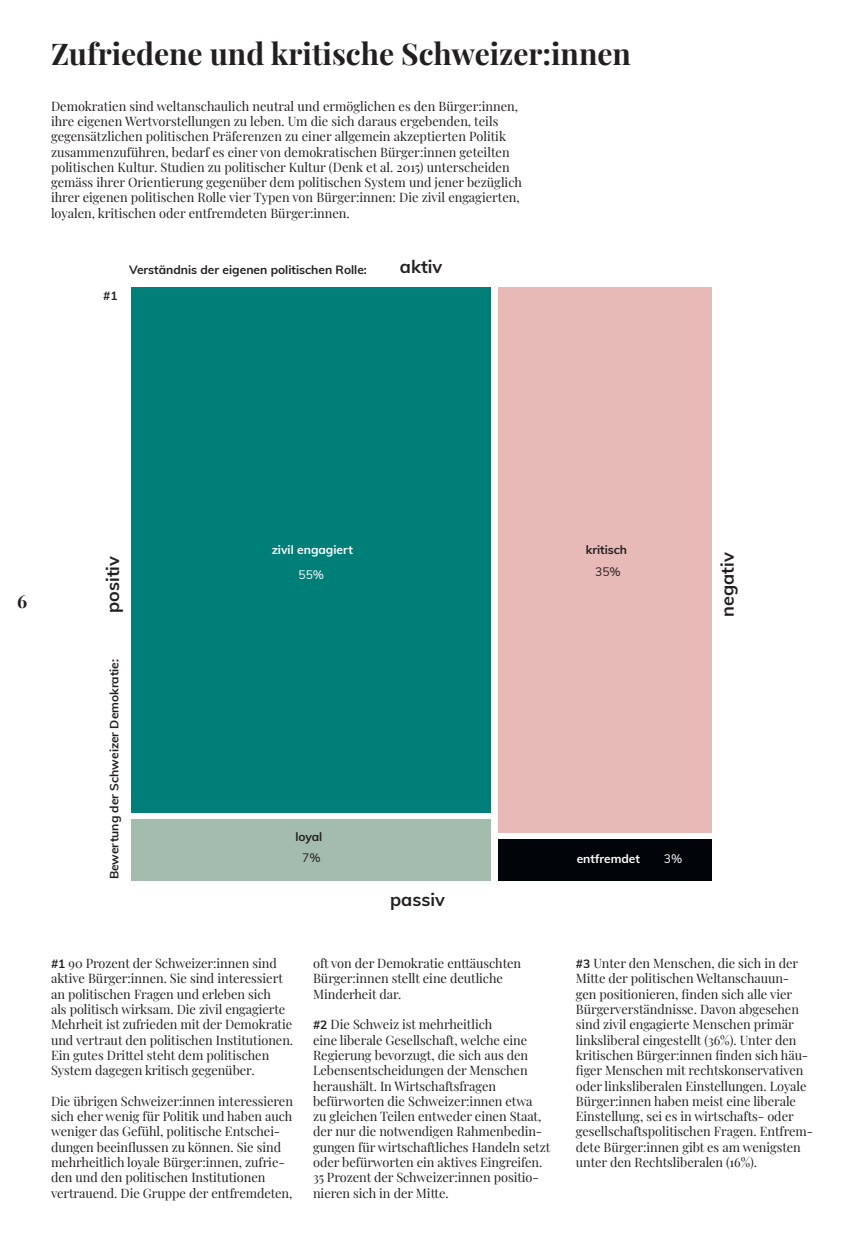
<style>
.page{position:relative;width:851px;height:1234px;background:#fff}
.page>*{position:absolute;margin:0;border:0;box-sizing:border-box;transform-origin:0 0}
.t1{font:700 30px "Playfair Display";color:#231f20}
.t2{font:700 18px "Muli";color:#231f20}
.t3{font:700 18px "Playfair Display";color:#231f20}
.t4{font:12.75px/15.3px "Playfair Display";letter-spacing:-.005em;color:#231f20}
.t5{font:700 12px "Muli";color:#231f20}
.t6{font:700 12px "Muli";color:#fff}
.t7{font:12px "Muli";color:#fff}
.t8{font:12px "Muli";color:#231f20}
.s1{font-family:"Muli";font-weight:700;font-size:12px}
</style>
<div class="page">
<div style="left:131px;top:287px;width:359px;height:525px;background:#007f79"></div>
<div style="left:131px;top:818px;width:359px;height:62px;background:#a4bcad"></div>
<div style="left:497px;top:839px;width:214px;height:41px;background:#010408"></div>
<div style="left:497px;top:287px;width:214px;height:546px;background:#e7b9b7"></div>
<h1 class="t1" style="left:51px;top:30px;width:581px">Zufriedene und kritische Schweizer:innen</h1>
<p class="t4" style="left:51px;top:97px;width:472px">Demokratien sind weltanschaulich neutral und ermöglichen es den Bürger:innen, ihre eigenen Wertvorstellungen zu leben. Um die sich daraus ergebenden, teils gegensätzlichen politischen Präferenzen zu einer allgemein akzeptierten Politik zusammenzuführen, bedarf es einer von demokratischen Bürger:innen geteilten politischen Kultur. Studien zu politischer Kultur (Denk et al. 2015) unterscheiden gemäss ihrer Orientierung gegenüber dem politischen System und jener bezüglich ihrer eigenen politischen Rolle vier Typen von Bürger:innen: Die zivil engagierten, loyalen, kritischen oder entfremdeten Bürger:innen.</p>
<p class="t5" style="left:103px;top:286px;width:16px">#1</p>
<p class="t5" style="left:129px;top:260px;width:239px">Verständnis der eigenen politischen Rolle:</p>
<h2 class="t2" style="left:400px;top:254px;width:44px">aktiv</h2>
<h2 class="t3" style="left:17px;top:586px;width:12px">6</h2>
<p class="t6" style="left:271px;top:540px;width:83px">zivil engagiert</p>
<p class="t5" style="left:585px;top:540px;width:43px">kritisch</p>
<h2 class="t2" style="left:99px;top:613px;width:58px;rotate:-90deg">positiv</h2>
<h2 class="t2" style="left:714px;top:616px;width:66px;rotate:-90deg">negativ</h2>
<p class="t7" style="left:298px;top:566px;width:27px">55%</p>
<p class="t8" style="left:595px;top:562px;width:27px">35%</p>
<p class="t5" style="left:105px;top:879px;width:222px;rotate:-90deg">Bewertung der Schweizer Demokratie:</p>
<p class="t5" style="left:295px;top:827px;width:29px">loyal</p>
<p class="t8" style="left:302px;top:848px;width:20px">7%</p>
<p class="t7" style="left:663px;top:849px;width:20px">3%</p>
<p class="t6" style="left:576px;top:849px;width:65px">entfremdet</p>
<h2 class="t2" style="left:390px;top:886px;width:56px">passiv</h2>
<p class="t4" style="left:51px;top:954px;width:243px"><span class="s1">#1</span> 90 Prozent der Schweizer:innen sind aktive Bürger:innen. Sie sind interessiert an politischen Fragen und erleben sich<br>als politisch wirksam. Die zivil engagierte Mehrheit ist zufrieden mit der Demokratie und vertraut den politischen Institutionen.<br>Ein gutes Drittel steht dem politischen System dagegen kritisch gegenüber.</p>
<p class="t4" style="left:51px;top:1092px;width:243px">Die übrigen Schweizer:innen interessieren sich eher wenig für Politik und haben auch weniger das Gefühl, politische Entschei&shy;dungen beeinflussen zu können. Sie sind mehrheitlich loyale Bürger:innen, zufrie&shy;den und den politischen Institutionen vertrauend. Die Gruppe der entfremdeten,</p>
<p class="t4" style="left:313px;top:954px;width:210px">oft von der Demokratie enttäuschten<br>Bürger:innen stellt eine deutliche<br>Minderheit dar.</p>
<p class="t4" style="left:313px;top:1015px;width:239px"><span class="s1">#2</span> Die Schweiz ist mehrheitlich<br>eine liberale Gesellschaft, welche eine Regierung bevorzugt, die sich aus den Lebensentscheidungen der Menschen heraushält. In Wirtschaftsfragen befürworten die Schweizer:innen etwa<br>zu gleichen Teilen entweder einen Staat, der nur die notwendigen Rahmenbedin&shy;gungen für wirtschaftliches Handeln setzt oder befürworten ein aktives Eingreifen.<br>35 Prozent der Schweizer:innen positio&shy;nieren sich in der Mitte.</p>
<p class="t4" style="left:575px;top:954px;width:239px"><span class="s1">#3</span> Unter den Menschen, die sich in der Mitte der politischen Weltanschauun&shy;gen positionieren, finden sich alle vier Bürgerverständnisse. Davon abgesehen sind zivil engagierte Menschen primär linksliberal eingestellt (36%). Unter den kritischen Bürger:innen finden sich häu&shy;figer Menschen mit rechtskonservativen oder linksliberalen Einstellungen. Loyale Bürger:innen haben meist eine liberale Einstellung, sei es in wirtschafts- oder gesellschaftspolitischen Fragen. Entfrem&shy;dete Bürger:innen gibt es am wenigsten unter den Rechtsliberalen (16%).</p>
</div>
